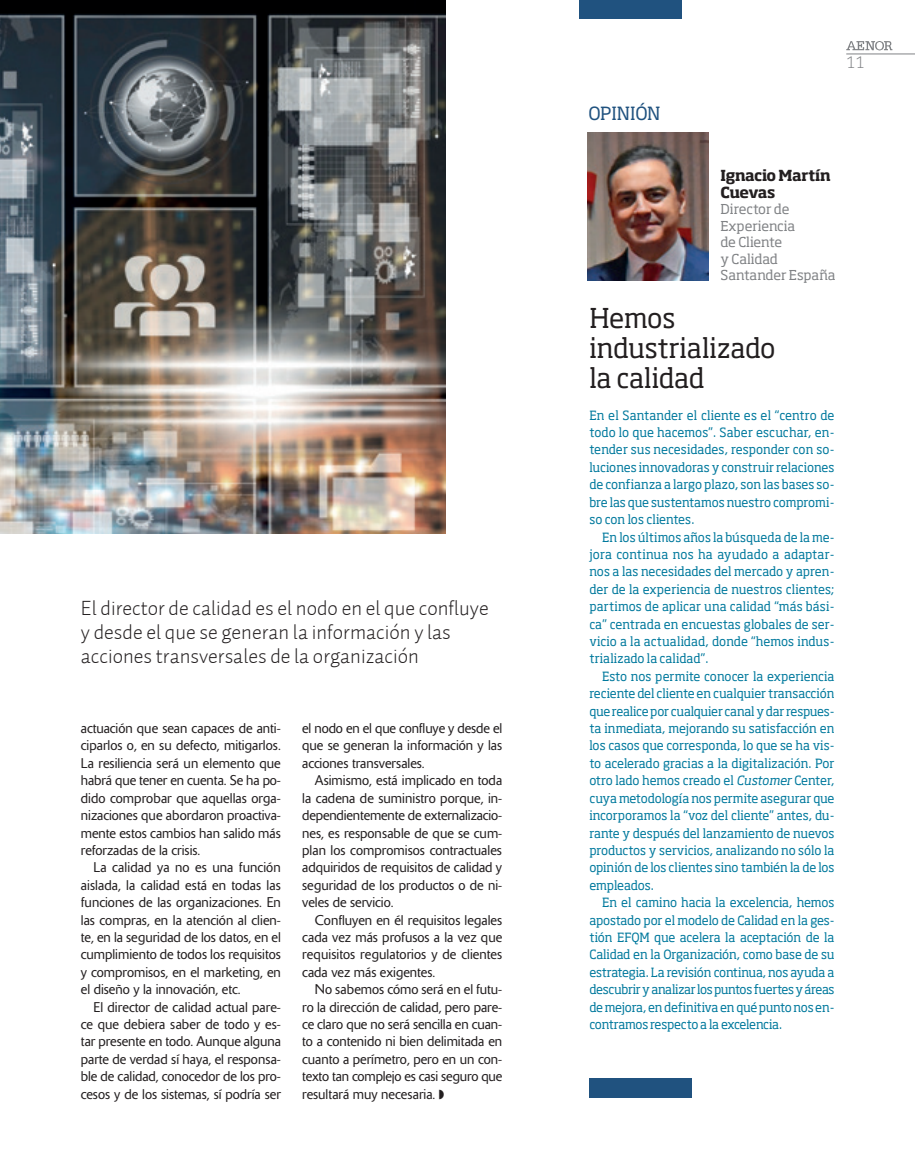
<style>
.page{position:relative;width:915px;height:1170px;background:#fff}
.page>*{position:absolute;margin:0;border:0;box-sizing:border-box;transform-origin:0 0}
.TITULAR_OPINION{font:27px/30px "Soho Std";letter-spacing:-.015em;color:#231f20}
._05_SUMARIO_TEMAS{font:300 21px/24px "Auto 1";color:#231f20}
.t1{font:18px "Soho Std";letter-spacing:-.02em;color:#20527f}
.t2{font:300 16.5px "Caecilia LT Std";color:#808285}
._08_NOMBRE_ENTREVIST{font:700 15px/16.5px "Soho Std";letter-spacing:-.03em;color:#231f20}
._04_TEXTO_CORRIDO{font:300 13.95px/17.4px "Delta";color:#231f20;text-align:justify}
._08_NOMBRE_ENTREVIST-2{font:13.5px/16.5px "Soho Std";letter-spacing:-.005em;color:#808285}
.TEXTO_OPINION{font:12.6px/17.4px "Soho Std";letter-spacing:-.01em;color:#00799d;text-align:justify;scale:.96 1}
.s1{font-style:italic}
</style>
<div class="page">
<hr style="left:846px;top:54px;width:68px;height:1px;background:#808285">
<svg style="left:846px;top:41px;width:46px;height:10px"></svg>
<img style="left:0;top:0;width:445px;height:534px">
<div style="left:579px;top:0;width:102px;height:18px;background:#20527f"></div>
<div style="left:589px;top:1077px;width:102px;height:20px;background:#20527f"></div>
<img style="left:587px;top:132px;width:121px;height:148px">
<p class="_05_SUMARIO_TEMAS" style="left:81px;top:596px;width:409px">El director de calidad es el nodo en el que confluye y desde el que se generan la información y las acciones transversales de la organización</p>
<p class="_04_TEXTO_CORRIDO" style="left:81px;top:719px;width:201px">actuación que sean capaces de anti&shy;ciparlos o, en su defecto, mitigarlos.<br>La resiliencia será un elemento que habrá que tener en cuenta. Se ha po&shy;dido comprobar que aquellas orga&shy;nizaciones que abordaron proactiva&shy;mente estos cambios han salido más reforzadas de la crisis.</p>
<p class="_04_TEXTO_CORRIDO" style="left:81px;top:858px;width:201px;text-indent:13px">La calidad ya no es una función aislada, la calidad está en todas las funciones de las organizaciones. En las compras, en la atención al clien&shy;te, en la seguridad de los datos, en el cumplimiento de todos los requisitos y compromisos, en el marketing, en el diseño y la innovación, etc.</p>
<p class="_04_TEXTO_CORRIDO" style="left:81px;top:998px;width:201px;text-indent:13px">El director de calidad actual pare&shy;ce que debiera saber de todo y es&shy;tar presente en todo. Aunque alguna parte de verdad sí haya, el responsa&shy;ble de calidad, conocedor de los pro&shy;cesos y de los sistemas, sí podría ser</p>
<p class="_04_TEXTO_CORRIDO" style="left:302px;top:719px;width:201px">el nodo en el que confluye y desde el que se generan la información y las acciones transversales.</p>
<p class="_04_TEXTO_CORRIDO" style="left:302px;top:771px;width:201px;text-indent:13px">Asimismo, está implicado en toda la cadena de suministro porque, in&shy;dependientemente de externalizacio&shy;nes, es responsable de que se cum&shy;plan los compromisos contractuales adquiridos de requisitos de calidad y seguridad de los productos o de ni&shy;veles de servicio.</p>
<p class="_04_TEXTO_CORRIDO" style="left:302px;top:911px;width:201px;text-indent:13px">Confluyen en él requisitos legales cada vez más profusos a la vez que requisitos regulatorios y de clientes cada vez más exigentes.</p>
<p class="_04_TEXTO_CORRIDO" style="left:302px;top:980px;width:201px;text-indent:13px">No sabemos cómo será en el futu&shy;ro la dirección de calidad, pero pare&shy;ce claro que no será sencilla en cuan&shy;to a contenido ni bien delimitada en cuanto a perímetro, pero en un con&shy;texto tan complejo es casi seguro que resultará muy necesaria. ◗</p>
<p class="t1" style="left:588px;top:102px;width:74px">OPINIÓN</p>
<p class="t2" style="left:846px;top:53px;width:20px">11</p>
<p class="_08_NOMBRE_ENTREVIST" style="left:720px;top:167px;width:112px">Ignacio Martín<br>Cuevas</p>
<p class="_08_NOMBRE_ENTREVIST-2" style="left:720px;top:201px;width:76px">Director de<br>Experiencia de Cliente<br>y Calidad</p>
<p class="_08_NOMBRE_ENTREVIST-2" style="left:720px;top:267px;width:116px">Santander España</p>
<p class="TITULAR_OPINION" style="left:589px;top:302px;width:188px">Hemos industrializado la calidad</p>
<p class="TEXTO_OPINION" style="left:589px;top:406px;width:257px">En el Santander el cliente es el “centro de todo lo que hacemos”. Saber escuchar, en&shy;tender sus necesidades, responder con so&shy;luciones innovadoras y construir relaciones de confianza a largo plazo, son las bases so&shy;bre las que sustentamos nuestro compromi&shy;so con los clientes.</p>
<p class="TEXTO_OPINION" style="left:589px;top:528px;width:257px;text-indent:13px">En los últimos años la búsqueda de la me&shy;jora continua nos ha ayudado a adaptar&shy;nos a las necesidades del mercado y apren&shy;der de la experiencia de nuestros clientes; partimos de aplicar una calidad “más bási&shy;ca” centrada en encuestas globales de ser&shy;vicio a la actualidad, donde “hemos indus&shy;trializado la calidad”.</p>
<p class="TEXTO_OPINION" style="left:589px;top:667px;width:257px;text-indent:13px">Esto nos permite conocer la experiencia reciente del cliente en cualquier transacción que realice por cualquier canal y dar respues&shy;ta inmediata, mejorando su satisfacción en los casos que corresponda, lo que se ha vis&shy;to acelerado gracias a la digitalización. Por otro lado hemos creado el <span class="s1">Customer</span> Center, cuya metodología nos permite asegurar que incorporamos la “voz del cliente” antes, du&shy;rante y después del lanzamiento de nuevos productos y servicios, analizando no sólo la opinión de los clientes sino también la de los empleados.</p>
<p class="TEXTO_OPINION" style="left:589px;top:893px;width:257px;text-indent:13px">En el camino hacia la excelencia, hemos apostado por el modelo de Calidad en la ges&shy;tión EFQM que acelera la aceptación de la Calidad en la Organización, como base de su estrategia. La revisión continua, nos ayuda a descubrir y analizar los puntos fuertes y áreas de mejora, en definitiva en qué punto nos en&shy;contramos respecto a la excelencia.</p>
</div>
